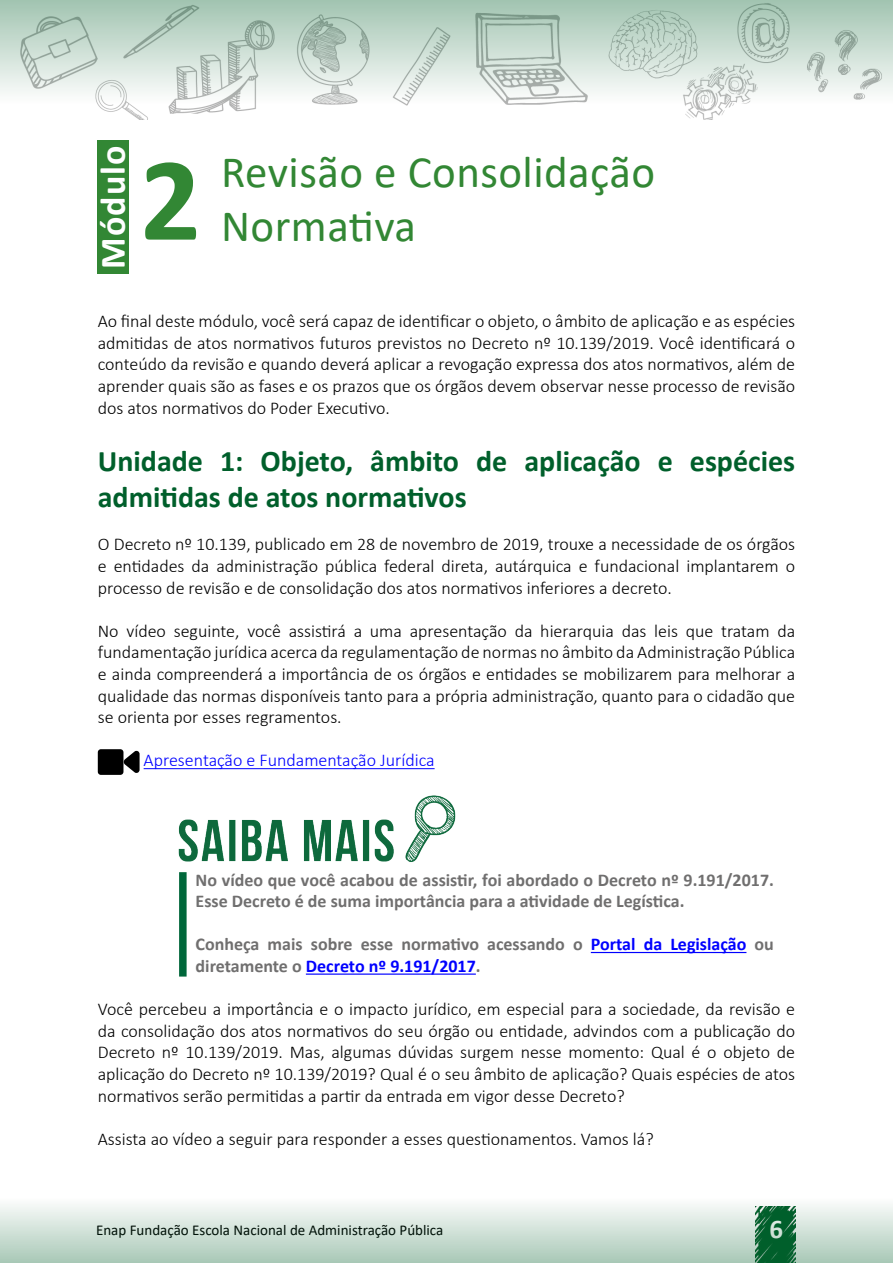
<style>
.page{position:relative;width:893px;height:1263px;background:#fff}
.page>*{position:absolute;margin:0;border:0;box-sizing:border-box;transform-origin:0 0}
.t1{font:700 120px "Calibri";color:#328734}
.t2{font:45px "Calibri";letter-spacing:.01em;color:#328734}
.t3{font:700 36px "Calibri";letter-spacing:.03em;color:#fff}
.t4{font:700 30px/36px "Calibri";color:#005f2b}
.t5{font:700 27px "Calibri";color:#fff}
.t6{font:300 18px/21.6px "Calibri";color:#000;text-align:justify}
.t7{font:700 18px/21.6px "Calibri";color:#706f6f}
.t8{font:300 18px "Calibri";color:#00f}
.t9{font:15px "Calibri";color:#000}
.s1{color:#00f}
</style>
<div class="page">
<svg style="left:0;top:0;width:893px;height:120px"></svg>
<svg style="left:0;top:1205px;width:893px;height:58px;background:#c5dace"></svg>
<hr style="left:144px;top:768px;width:291px;height:1px;background:#00f">
<div style="left:179px;top:872px;width:8px;height:104px;background:#00673a"></div>
<hr style="left:591px;top:952px;width:155px;height:1px;background:#00f">
<hr style="left:306px;top:973px;width:170px;height:2px;background:#00f">
<div style="left:98px;top:749px;width:25px;height:26px;background:#000;border-radius:3px"></div>
<svg style="left:123px;top:750px;width:17px;height:23px"></svg>
<img style="left:178px;top:795px;width:278px;height:67px">
<div style="left:98px;top:140px;width:31px;height:134px;background:#328734"></div>
<h3 class="t3" style="left:87px;top:269px;width:125px;rotate:-90deg">Módulo</h3>
<h2 class="t2" style="left:221px;top:141px;width:435px">Revisão e Consolidação</h2>
<h1 class="t1" style="left:140px;top:115px;width:62px">2</h1>
<h2 class="t2" style="left:221px;top:195px;width:196px">Normativa</h2>
<p class="t6" style="left:98px;top:310px;width:699px">Ao final deste módulo, você será capaz de identificar o objeto, o âmbito de aplicação e as espécies admitidas de atos normativos futuros previstos no Decreto nº 10.139/2019. Você identificará o conteúdo da revisão e quando deverá aplicar a revogação expressa dos atos normativos, além de aprender quais são as fases e os prazos que os órgãos devem observar nesse processo de revisão dos atos normativos do Poder Executivo.</p>
<h3 class="t4" style="left:98px;top:443px;width:699px">Unidade 1: Objeto, âmbito de aplicação e espécies admitidas de atos normativos</h3>
<p class="t6" style="left:98px;top:533px;width:699px">O Decreto nº 10.139, publicado em 28 de novembro de 2019, trouxe a necessidade de os órgãos e entidades da administração pública federal direta, autárquica e fundacional implantarem o processo de revisão e de consolidação dos atos normativos inferiores a decreto.</p>
<p class="t6" style="left:98px;top:620px;width:699px">No vídeo seguinte, você assistirá a uma apresentação da hierarquia das leis que tratam da fundamentação jurídica acerca da regulamentação de normas no âmbito da Administração Pública e ainda compreenderá a importância de os órgãos e entidades se mobilizarem para melhorar a qualidade das normas disponíveis tanto para a própria administração, quanto para o cidadão que se orienta por esses regramentos.</p>
<p class="t8" style="left:144px;top:749px;width:292px">Apresentação e Fundamentação Jurídica</p>
<p class="t7" style="left:196px;top:869px;width:580px">No vídeo que você acabou de assistir, foi abordado o Decreto nº 9.191/2017.<br>Esse Decreto é de suma importância para a atividade de Legística.</p>
<p class="t7" style="left:196px;top:933px;width:580px">Conheça mais sobre esse normativo acessando o <span class="s1">Portal da Legislação</span> ou diretamente o <span class="s1">Decreto nº 9.191/2017</span>.</p>
<p class="t6" style="left:98px;top:998px;width:699px">Você percebeu a importância e o impacto jurídico, em especial para a sociedade, da revisão e da consolidação dos atos normativos do seu órgão ou entidade, advindos com a publicação do Decreto nº 10.139/2019. Mas, algumas dúvidas surgem nesse momento: Qual é o objeto de aplicação do Decreto nº 10.139/2019? Qual é o seu âmbito de aplicação? Quais espécies de atos normativos serão permitidas a partir da entrada em vigor desse Decreto?</p>
<p class="t6" style="left:98px;top:1128px;width:557px">Assista ao vídeo a seguir para responder a esses questionamentos. Vamos lá?</p>
<p class="t9" style="left:96px;top:1220px;width:349px">Enap Fundação Escola Nacional de Administração Pública</p>
<h3 class="t5" style="left:769px;top:1210px;width:15px">6</h3>
</div>
